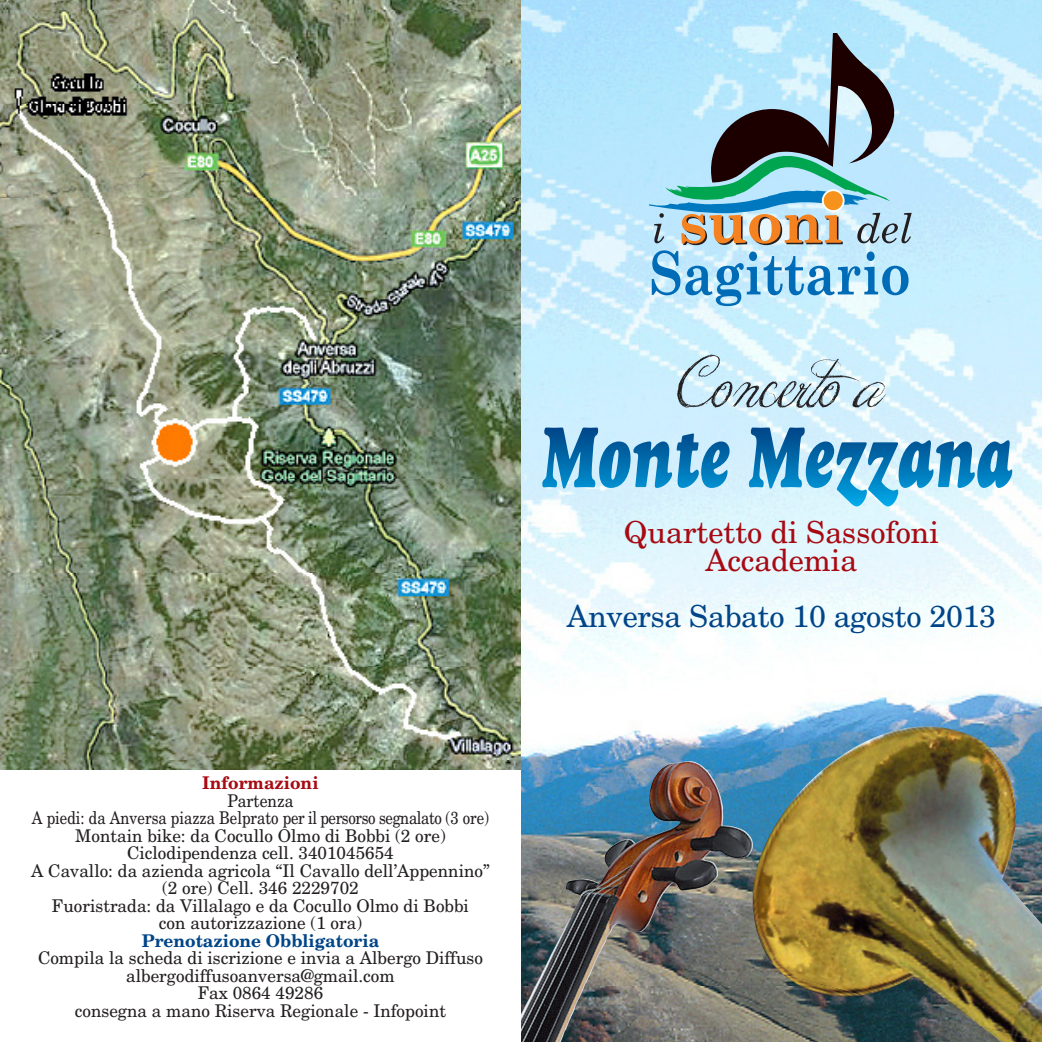
<style>
.page{position:relative;width:1042px;height:1042px;background:#fff}
.page>*{position:absolute;margin:0;border:0;box-sizing:border-box;transform-origin:0 0}
.Normale{font:58.27px "Jellyka King's Hat";color:#231f20;scale:1.09 1}
.Normale-2{font:30.45px "New Century Schlbk LT Std";color:#a70a12}
.Normale-3{font:30.45px "New Century Schlbk LT Std";letter-spacing:-.01em;color:#014588}
.Normale-4{font:17.5px "New Century Schlbk LT Std";color:#231f20}
.Normale-5{font:17.5px "New Century Schlbk LT Std";color:#231f20;scale:.85 1}
.Normale-6{font:700 17.5px "New Century Schlbk LT Std";color:#014588}
.Normale-7{font:700 17.5px "New Century Schlbk LT Std";color:#a70a12}
.Normale-8{font:17.5px "New Century Schlbk LT Std";color:#231f20;scale:.9 1}
.s1{font-size:57.75px}
</style>
<div class="page">
<img style="left:0;top:0;width:521px;height:769px">
<img style="left:521px;top:0;width:521px;height:762px">
<svg style="left:542px;top:427px;width:263px;height:61px;background:#68add5"></svg>
<svg style="left:649px;top:34px;width:262px;height:272px;background:#96bbc9"></svg>
<div style="left:823px;top:190px;width:20px;height:21px;background:#f7931d;border-radius:50%"></div>
<div style="left:822px;top:189px;width:22px;height:23px;border:2px solid #fff;border-radius:50%"></div>
<img style="left:720px;top:726px;width:322px;height:316px">
<img style="left:783px;top:974px;width:257px;height:68px">
<img style="left:521px;top:762px;width:235px;height:280px">
<p class="Normale-7" style="left:202px;top:772px;width:118px">Informazioni</p>
<p class="Normale-8" style="left:227px;top:790px;width:75px">Partenza</p>
<p class="Normale-5" style="left:32px;top:807px;width:539px">A piedi: da Anversa piazza Belprato per il persorso segnalato (3 ore)</p>
<p class="Normale-4" style="left:75px;top:825px;width:372px">Montain bike: da Cocullo Olmo di Bobbi (2 ore)</p>
<p class="Normale-4" style="left:127px;top:842px;width:268px">Ciclodipendenza cell. 3401045654</p>
<p class="Normale-4" style="left:31px;top:860px;width:460px">A Cavallo: da azienda agricola “Il Cavallo dell’Appennino”</p>
<p class="Normale-4" style="left:162px;top:877px;width:198px">(2 ore) Cell. 346 2229702</p>
<p class="Normale-4" style="left:52px;top:895px;width:418px">Fuoristrada: da Villalago e da Cocullo Olmo di Bobbi</p>
<p class="Normale-4" style="left:159px;top:912px;width:205px">con autorizzazione (1 ora)</p>
<p class="Normale-6" style="left:142px;top:929px;width:239px">Prenotazione Obbligatoria</p>
<p class="Normale-4" style="left:38px;top:947px;width:446px">Compila la scheda di iscrizione e invia a Albergo Diffuso</p>
<p class="Normale-4" style="left:126px;top:965px;width:270px">albergodiffusoanversa@gmail.com</p>
<p class="Normale-4" style="left:198px;top:982px;width:127px">Fax 0864 49286</p>
<p class="Normale-4" style="left:75px;top:1000px;width:373px">consegna a mano Riserva Regionale - Infopoint</p>
<p class="Normale" style="left:677px;top:353px;width:193px"><span class="s1">C</span>oncerto a</p>
<p class="Normale-2" style="left:624px;top:514px;width:316px">Quartetto di Sassofoni</p>
<p class="Normale-2" style="left:705px;top:542px;width:153px">Accademia</p>
<p class="Normale-3" style="left:567px;top:598px;width:431px">Anversa Sabato 10 agosto 2013</p>
</div>
